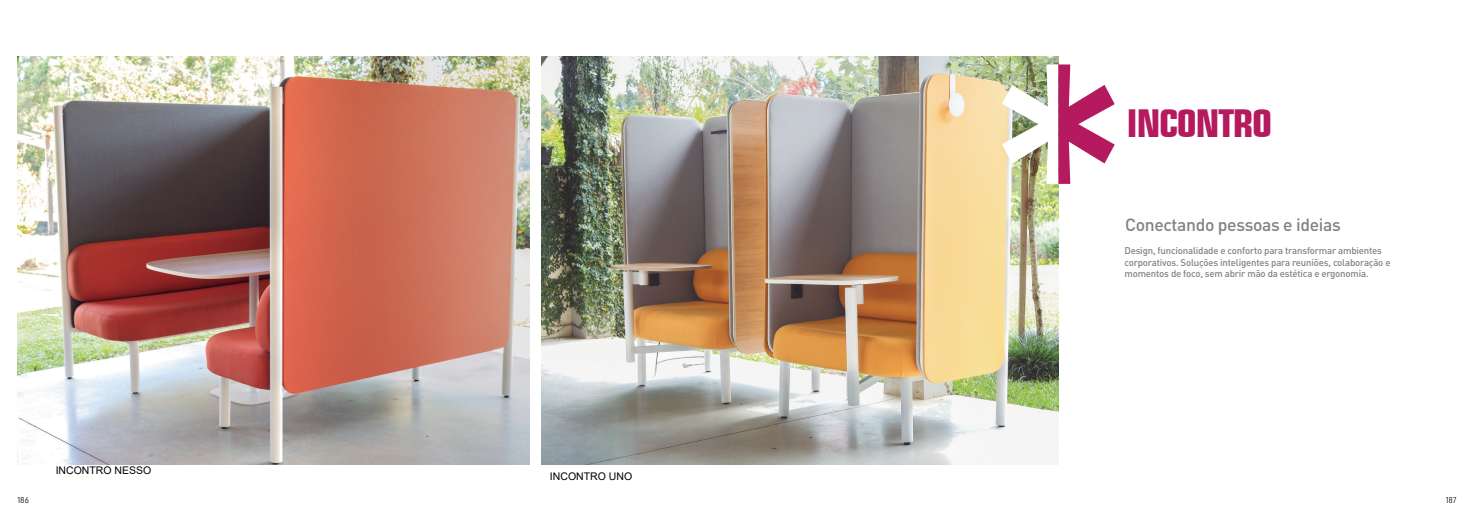
<style>
.page{position:relative;width:1474px;height:521px;background:#fff}
.page>*{position:absolute;margin:0;border:0;box-sizing:border-box;transform-origin:0 0}
.t1{font:700 condensed 38.5px "Eurostile";letter-spacing:-.04em;color:#b5195e}
.t2{font:500 17.5px "DIN Pro";letter-spacing:-.02em;color:#808285}
.t3{font:10.5px "Arial";color:#000}
.t4{font:500 9.62px/11.5px "DIN Pro";letter-spacing:-.02em;color:#808285}
.t5{font:8.75px "D DIN";color:#231f20}
</style>
<div class="page">
<img style="left:17px;top:56px;width:512px;height:408px">
<img style="left:541px;top:56px;width:517px;height:408px">
<img style="left:1002px;top:64px;width:112px;height:120px">
<p class="t1" style="left:1126px;top:100px;width:147px">INCONTRO</p>
<p class="t3" style="left:56px;top:463px;width:97px">INCONTRO NESSO</p>
<p class="t3" style="left:550px;top:469px;width:84px">INCONTRO UNO</p>
<p class="t2" style="left:1125px;top:213px;width:217px">Conectando pessoas e ideias</p>
<p class="t4" style="left:1124px;top:244px;width:267px">Design, funcionalidade e conforto para transformar ambientes corporativos. Soluções inteligentes para reuniões, colaboração e momentos de foco, sem abrir mão da estética e ergonomia.</p>
<p class="t5" style="left:17px;top:496px;width:13px">186</p>
<p class="t5" style="left:1445px;top:496px;width:12px">187</p>
</div>
